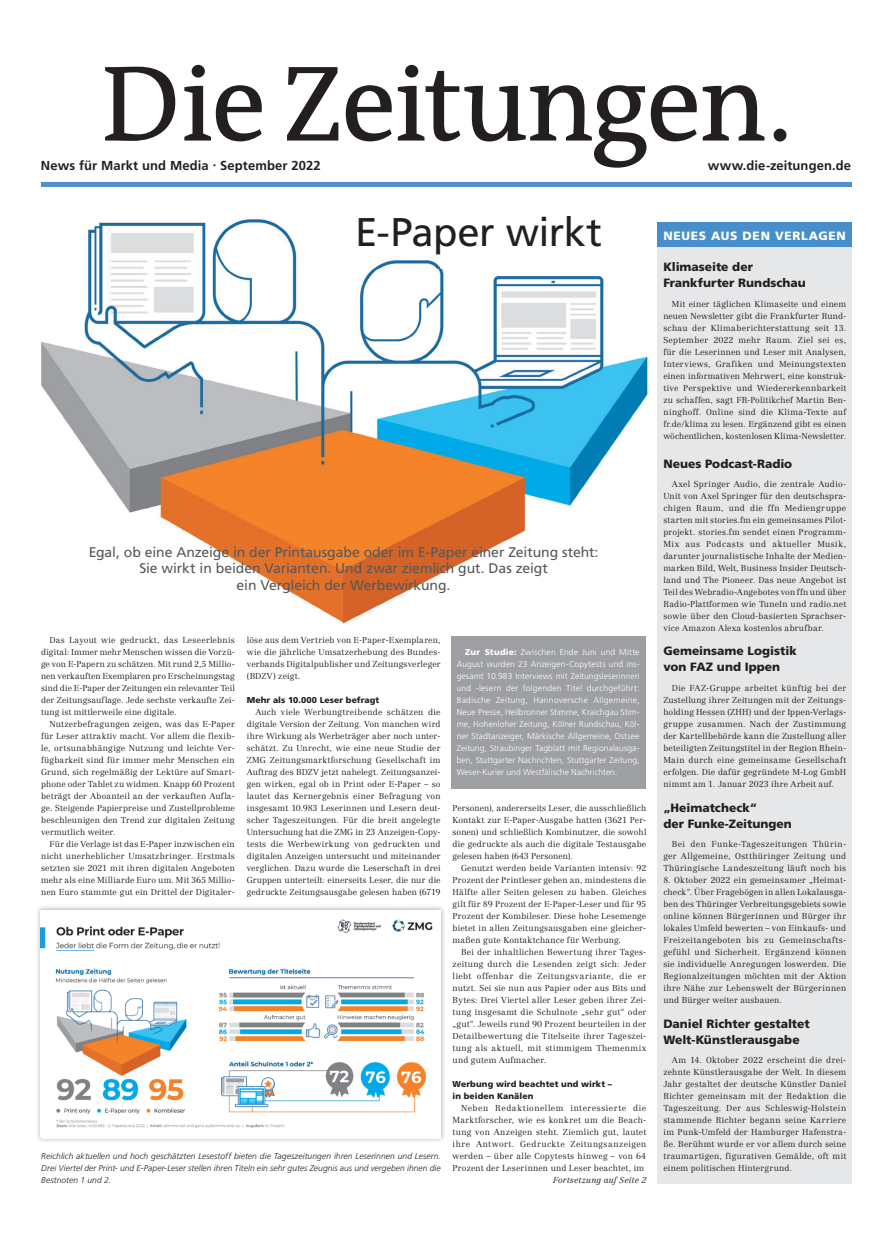
<style>
.page{position:relative;width:893px;height:1248px;background:#fff}
.page>*{position:absolute;margin:0;border:0;box-sizing:border-box;transform-origin:0 0}
.t1{font:40px "Frutiger";letter-spacing:-.015em;color:#231f20}
.t2{font:14px/16.8px "Frutiger";letter-spacing:-.01em;color:#57585a;text-align:center}
.t3{font:700 13px "Frutiger";letter-spacing:.01em;color:#231f20}
.t4{font:900 12px/16px "Frutiger";color:#231f20}
.t5{font:900 12px "Frutiger";letter-spacing:.06em;color:#fff}
.t6{font:300 8.5px/12px "Centennial";letter-spacing:.02em;color:#231f20;text-align:justify}
.t7{font:300 8.5px/12px "Frutiger";letter-spacing:.005em;color:#fff;text-align:justify}
.t8{font:italic 300 8.5px/12px "Frutiger";letter-spacing:.005em;color:#231f20;text-align:justify}
.t9{font:900 8.5px/12px "Frutiger";letter-spacing:.01em;color:#231f20}
.t10{font:italic 300 8.5px "Centennial";letter-spacing:.01em;color:#231f20}
.s1{font-weight:900}
</style>
<div class="page">
<hr style="left:41px;top:182px;width:811px;height:4px;background:#5091cd">
<svg style="left:287px;top:67px;width:51px;height:73px"></svg>
<div style="left:405px;top:65px;width:13px;height:13px;background:#231f20;border-radius:50%"></div>
<div style="left:192px;top:65px;width:13px;height:13px;background:#231f20;border-radius:50%"></div>
<svg style="left:105px;top:67px;width:70px;height:74px"></svg>
<svg style="left:184px;top:85px;width:78px;height:56px"></svg>
<svg style="left:703px;top:85px;width:61px;height:55px"></svg>
<div style="left:774px;top:129px;width:12px;height:12px;background:#231f20;border-radius:50%"></div>
<svg style="left:398px;top:71px;width:299px;height:97px"></svg>
<svg style="left:346px;top:85px;width:46px;height:56px"></svg>
<div style="left:658px;top:247px;width:194px;height:936px;background:#e6e7e9"></div>
<div style="left:658px;top:223px;width:194px;height:24px;background:#468fcc"></div>
<img style="left:41px;top:219px;width:607px;height:405px">
<img style="left:343px;top:219px;width:272px;height:49px">
<img style="left:37px;top:906px;width:407px;height:235px">
<img style="left:41px;top:911px;width:400px;height:225px">
<div style="left:451px;top:636px;width:194px;height:152px;background:#9d9fa2"></div>
<h3 class="t3" style="left:41px;top:158px;width:281px">News für Markt und Media · September 2022</h3>
<h3 class="t3" style="left:708px;top:158px;width:145px">www.die-zeitungen.de</h3>
<h1 class="t1" style="left:355px;top:208px;width:248px">E-Paper wirkt</h1>
<h2 class="t2" style="left:89px;top:543px;width:511px">Egal, ob eine Anzeige in der Printausgabe oder im E-Paper einer Zeitung steht:<br>Sie wirkt in beiden Varianten. Und zwar ziemlich gut. Das zeigt<br>ein Vergleich der Werbewirkung.</h2>
<p class="t6" style="left:41px;top:634px;width:195px;text-indent:8px">Das Layout wie gedruckt, das Leseerlebnis digital: Immer mehr Menschen wissen die Vorzü&shy;ge von E-Papern zu schätzen. Mit rund 2,5 Millio&shy;nen verkauften Exemplaren pro Erscheinungstag sind die E-Paper der Zeitungen ein relevanter Teil der Zeitungsauflage. Jede sechste verkaufte Zei&shy;tung ist mittlerweile eine digitale.</p>
<p class="t6" style="left:41px;top:718px;width:195px;text-indent:8px">Nutzerbefragungen zeigen, was das E-Paper für Leser attraktiv macht. Vor allem die flexib&shy;le, ortsunabhängige Nutzung und leichte Ver&shy;fügbarkeit sind für immer mehr Menschen ein Grund, sich regelmäßig der Lektüre auf Smart&shy;phone oder Tablet zu widmen. Knapp 60 Prozent beträgt der Aboanteil an der verkauften Aufla&shy;ge. Steigende Papierpreise und Zustellprobleme beschleunigen den Trend zur digitalen Zeitung vermutlich weiter.</p>
<p class="t6" style="left:41px;top:838px;width:195px;text-indent:8px">Für die Verlage ist das E-Paper inzwischen ein nicht unerheblicher Umsatzbringer. Erstmals setzten sie 2021 mit ihren digitalen Angeboten mehr als eine Milliarde Euro um. Mit 365 Millio&shy;nen Euro stammte gut ein Drittel der Digitaler-</p>
<p class="t6" style="left:247px;top:634px;width:195px">löse aus dem Vertrieb von E-Paper-Exemplaren, wie die jährliche Umsatzerhebung des Bundes&shy;verbands Digitalpublisher und Zeitungsverleger (BDZV) zeigt.</p>
<p class="t9" style="left:247px;top:694px;width:134px">Mehr als 10.000 Leser befragt</p>
<p class="t6" style="left:247px;top:706px;width:195px;text-indent:8px">Auch viele Werbungtreibende schätzen die digitale Version der Zeitung. Von manchen wird ihre Wirkung als Werbeträger aber noch unter&shy;schätzt. Zu Unrecht, wie eine neue Studie der ZMG Zeitungsmarktforschung Gesellschaft im Auftrag des BDZV jetzt nahelegt. Zeitungsanzei&shy;gen wirken, egal ob in Print oder E-Paper – so lautet das Kernergebnis einer Befragung von insgesamt 10.983 Leserinnen und Lesern deut&shy;scher Tageszeitungen. Für die breit angelegte Untersuchung hat die ZMG in 23 Anzeigen-Copy&shy;tests die Werbewirkung von gedruckten und digitalen Anzeigen untersucht und miteinander verglichen. Dazu wurde die Leserschaft in drei Gruppen unterteilt: einerseits Leser, die nur die gedruckte Zeitungsausgabe gelesen haben (6719</p>
<p class="t8" style="left:41px;top:1150px;width:401px">Reichlich aktuellen und hoch geschätzten Lesestoff bieten die Tageszeitungen ihren Leserinnen und Lesern.<br>Drei Viertel der Print- und E-Paper-Leser stellen ihren Titeln ein sehr gutes Zeugnis aus und vergeben ihnen die Bestnoten 1 und 2.</p>
<p class="t7" style="left:457px;top:646px;width:184px;text-indent:8px"><span class="s1">Zur Studie:</span> Zwischen Ende Juni und Mitte August wurden 23 Anzeigen-Copytests und ins&shy;gesamt 10.983 Interviews mit Zeitungsleserinnen und -lesern der folgenden Titel durchgeführt:<br>Badische Zeitung, Hannoversche Allgemeine, Neue Presse, Heilbronner Stimme, Kraichgau Stim&shy;me, Hohenloher Zeitung, Kölner Rundschau, Köl&shy;ner Stadtanzeiger, Märkische Allgemeine, Ostsee Zeitung, Straubinger Tagblatt mit Regionalausga&shy;ben, Stuttgarter Nachrichten, Stuttgarter Zeitung, Weser-Kurier und Westfälische Nachrichten.</p>
<p class="t6" style="left:453px;top:802px;width:195px">Personen), andererseits Leser, die ausschließlich Kontakt zur E-Paper-Ausgabe hatten (3621 Per&shy;sonen) und schließlich Kombinutzer, die sowohl die gedruckte als auch die digitale Testausgabe gelesen haben (643 Personen).</p>
<p class="t6" style="left:453px;top:862px;width:195px;text-indent:8px">Genutzt werden beide Varianten intensiv: 92<br>Prozent der Printleser geben an, mindestens die Hälfte aller Seiten gelesen zu haben. Gleiches gilt für 89 Prozent der E-Paper-Leser und für 95<br>Prozent der Kombileser. Diese hohe Lesemenge bietet in allen Zeitungsausgaben eine gleicher&shy;maßen gute Kontaktchance für Werbung.</p>
<p class="t6" style="left:453px;top:946px;width:195px;text-indent:8px">Bei der inhaltlichen Bewertung ihrer Tages&shy;zeitung durch die Lesenden zeigt sich: Jeder liebt offenbar die Zeitungsvariante, die er nutzt. Sei sie nun aus Papier oder aus Bits und Bytes: Drei Viertel aller Leser geben ihrer Zei&shy;tung insgesamt die Schulnote „sehr gut“ oder „gut“. Jeweils rund 90 Prozent beurteilen in der Detailbewertung die Titelseite ihrer Tageszei&shy;tung als aktuell, mit stimmigem Themenmix und gutem Aufmacher.</p>
<p class="t9" style="left:453px;top:1078px;width:161px">Werbung wird beachtet und wirkt – in beiden Kanälen</p>
<p class="t6" style="left:453px;top:1102px;width:195px;text-indent:8px">Neben Redaktionellem interessierte die Marktforscher, wie es konkret um die Beach&shy;tung von Anzeigen steht. Ziemlich gut, lautet ihre Antwort. Gedruckte Zeitungsanzeigen werden – über alle Copytests hinweg – von 64<br>Prozent der Leserinnen und Leser beachtet, im</p>
<p class="t10" style="left:553px;top:1174px;width:95px">Fortsetzung auf Seite 2</p>
<h3 class="t5" style="left:663px;top:228px;width:184px">NEUES AUS DEN VERLAGEN</h3>
<h3 class="t4" style="left:663px;top:258px;width:144px">Klimaseite der<br>Frankfurter Rundschau</h3>
<p class="t6" style="left:663px;top:298px;width:184px;text-indent:8px">Mit einer täglichen Klimaseite und einem neuen Newsletter gibt die Frankfurter Rund&shy;schau der Klimaberichterstattung seit 13.<br>September 2022 mehr Raum. Ziel sei es, für die Leserinnen und Leser mit Analysen, Interviews, Grafiken und Meinungstexten einen informativen Mehrwert, eine konstruk&shy;tive Perspektive und Wiedererkennbarkeit zu schaffen, sagt FR-Politikchef Martin Ben&shy;ninghoff. Online sind die Klima-Texte auf fr.de/klima zu lesen. Ergänzend gibt es einen wöchentlichen, kostenlosen Klima-Newsletter.</p>
<h3 class="t4" style="left:663px;top:455px;width:130px">Neues Podcast-Radio</h3>
<p class="t6" style="left:663px;top:478px;width:184px;text-indent:8px">Axel Springer Audio, die zentrale Audio-Unit von Axel Springer für den deutschspra&shy;chigen Raum, und die ffn Mediengruppe starten mit stories.fm ein gemeinsames Pilot&shy;projekt. stories.fm sendet einen Programm-Mix aus Podcasts und aktueller Musik, darunter journalistische Inhalte der Medien&shy;marken Bild, Welt, Business Insider Deutsch&shy;land und The Pioneer. Das neue Angebot ist Teil des Webradio-Angebotes von ffn und über Radio-Plattformen wie TuneIn und radio.net sowie über den Cloud-basierten Sprachser&shy;vice Amazon Alexa kostenlos abrufbar.</p>
<h3 class="t4" style="left:663px;top:642px;width:135px">Gemeinsame Logistik von FAZ und Ippen</h3>
<p class="t6" style="left:663px;top:682px;width:184px;text-indent:8px">Die FAZ-Gruppe arbeitet künftig bei der Zustellung ihrer Zeitungen mit der Zeitungs&shy;holding Hessen (ZHH) und der Ippen-Verlags&shy;gruppe zusammen. Nach der Zustimmung der Kartellbehörde kann die Zustellung aller beteiligten Zeitungstitel in der Region Rhein-Main durch eine gemeinsame Gesellschaft erfolgen. Die dafür gegründete M-Log GmbH nimmt am 1. Januar 2023 ihre Arbeit auf.</p>
<h3 class="t4" style="left:663px;top:799px;width:130px">„Heimatcheck“<br>der Funke-Zeitungen</h3>
<p class="t6" style="left:663px;top:838px;width:184px;text-indent:8px">Bei den Funke-Tageszeitungen Thürin&shy;ger Allgemeine, Ostthüringer Zeitung und Thüringische Landeszeitung läuft noch bis</p>
<p class="t6" style="left:663px;top:874px;width:184px">8. Oktober 2022 ein gemeinsamer „Heimat&shy;check“. Über Fragebögen in allen Lokalausga&shy;ben des Thüringer Verbreitungsgebiets sowie online können Bürgerinnen und Bürger ihr lokales Umfeld bewerten – von Einkaufs- und Freizeitangeboten bis zu Gemeinschafts&shy;gefühl und Sicherheit. Ergänzend können sie individuelle Anregungen loswerden. Die Regionalzeitungen möchten mit der Aktion ihre Nähe zur Lebenswelt der Bürgerinnen und Bürger weiter ausbauen.</p>
<h3 class="t4" style="left:663px;top:1015px;width:148px">Daniel Richter gestaltet<br>Welt-Künstlerausgabe</h3>
<p class="t6" style="left:663px;top:1054px;width:184px;text-indent:8px">Am 14. Oktober 2022 erscheint die drei&shy;zehnte Künstlerausgabe der Welt. In diesem Jahr gestaltet der deutsche Künstler Daniel Richter gemeinsam mit der Redaktion die Tageszeitung. Der aus Schleswig-Holstein stammende Richter begann seine Karriere im Punk-Umfeld der Hamburger Hafenstra&shy;ße. Berühmt wurde er vor allem durch seine traumartigen, figurativen Gemälde, oft mit einem politischen Hintergrund.</p>
</div>
